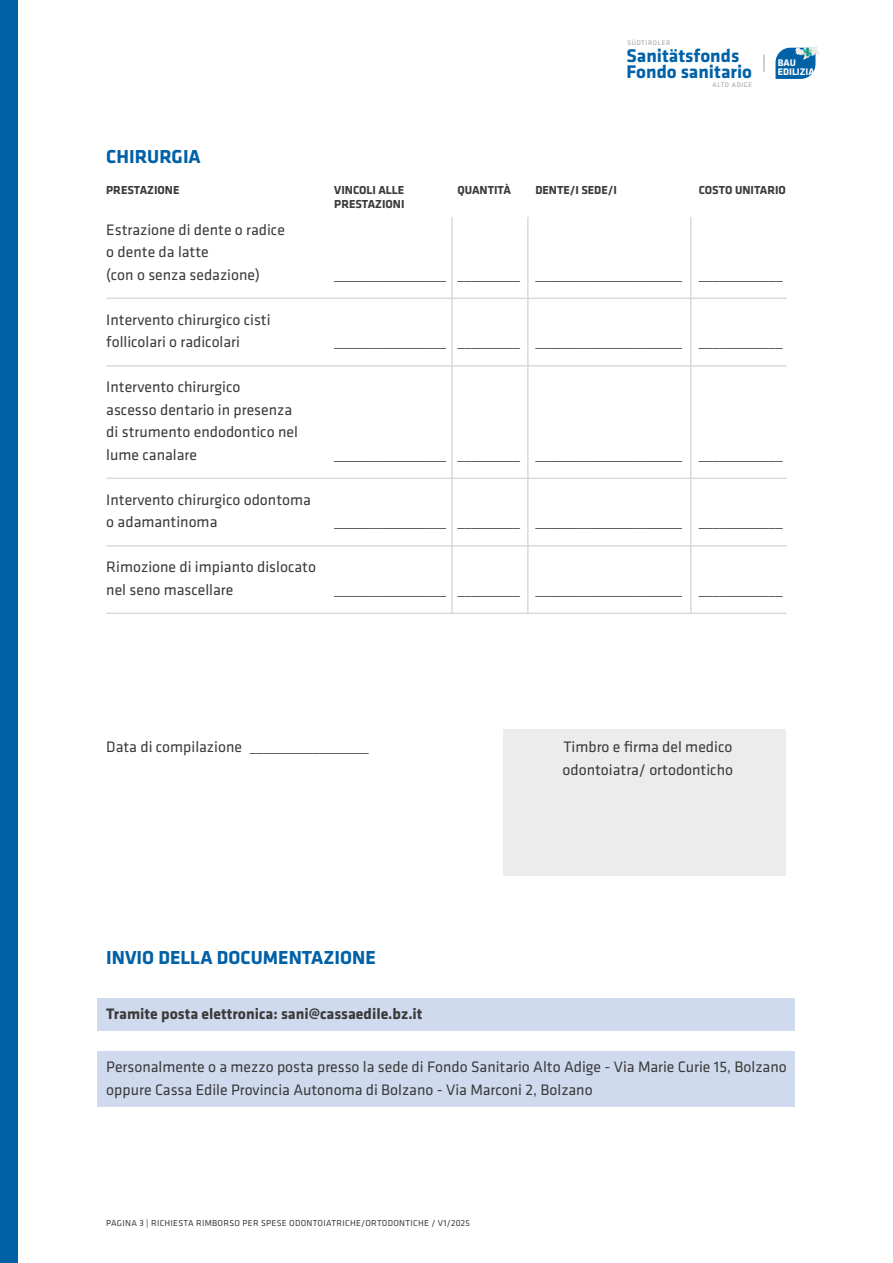
<style>
.page{position:relative;width:893px;height:1263px;background:#fff}
.page>*{position:absolute;margin:0;border:0;box-sizing:border-box;transform-origin:0 0}
.t1{font:700 19.5px "Klavika";color:#0061a7}
.t2{font:700 19.05px/16.5px "Klavika";color:#0061a7}
.t3{font:15.75px/22.5px "Klavika";color:#3b3b3a}
.t4{font:700 15.75px "Klavika";color:#3b3b3a}
.t5{font:700 12px "Klavika";color:#3b3b3a}
.t6{font:700 9.9px "Klavika";color:#fff}
.t7{font:9px "Klavika";letter-spacing:.03em;color:#3b3b3a}
.t8{font:6.75px "Klavika";letter-spacing:.1em;color:#9c9d9d}
</style>
<div class="page">
<div style="left:0;top:0;width:17px;height:1263px;background:#0061a7"></div>
<svg style="left:775px;top:46px;width:45px;height:33px"></svg>
<svg style="left:764px;top:55px;width:1px;height:17px"></svg>
<div style="left:503px;top:730px;width:283px;height:146px;background:#ececed"></div>
<div style="left:98px;top:998px;width:697px;height:33px;background:#d0daee"></div>
<div style="left:98px;top:1052px;width:697px;height:55px;background:#d0daee"></div>
<hr style="left:106px;top:298px;width:681px;height:1px;background:#dadada">
<hr style="left:106px;top:365px;width:681px;height:2px;background:#dadada">
<hr style="left:106px;top:478px;width:681px;height:1px;background:#dadada">
<hr style="left:106px;top:545px;width:681px;height:2px;background:#dadada">
<hr style="left:106px;top:613px;width:681px;height:1px;background:#dadada">
<hr style="left:451px;top:217px;width:2px;height:396px;background:#dadada">
<hr style="left:527px;top:217px;width:2px;height:396px;background:#dadada">
<hr style="left:690px;top:217px;width:1px;height:396px;background:#dadada">
<p class="t8" style="left:627px;top:38px;width:45px">SÜDTIROLER</p>
<p class="t2" style="left:626px;top:47px;width:127px">Sanitätsfonds<br>Fondo sanitario</p>
<p class="t8" style="left:712px;top:80px;width:41px">ALTO ADIGE</p>
<p class="t6" style="left:778px;top:57px;width:19px">BAU</p>
<p class="t6" style="left:778px;top:66px;width:38px">EDILIZIA</p>
<p class="t1" style="left:106px;top:146px;width:96px">CHIRURGIA</p>
<p class="t5" style="left:106px;top:184px;width:75px">PRESTAZIONE</p>
<p class="t5" style="left:334px;top:184px;width:72px">VINCOLI ALLE</p>
<p class="t5" style="left:457px;top:184px;width:55px">QUANTITÀ</p>
<p class="t5" style="left:535px;top:184px;width:83px">DENTE/I SEDE/I</p>
<p class="t5" style="left:699px;top:184px;width:89px">COSTO UNITARIO</p>
<p class="t5" style="left:334px;top:197px;width:72px">PRESTAZIONI</p>
<p class="t3" style="left:106px;top:218px;width:180px">Estrazione di dente o radice o dente da latte<br>(con o senza sedazione)</p>
<p class="t3" style="left:334px;top:263px;width:450px">________________ _________ _____________________ ____________</p>
<p class="t3" style="left:106px;top:308px;width:166px">Intervento chirurgico cisti follicolari o radicolari</p>
<p class="t3" style="left:334px;top:330px;width:450px">________________ _________ _____________________ ____________</p>
<p class="t3" style="left:106px;top:375px;width:193px">Intervento chirurgico<br>ascesso dentario in presenza di strumento endodontico nel lume canalare</p>
<p class="t3" style="left:334px;top:443px;width:450px">________________ _________ _____________________ ____________</p>
<p class="t3" style="left:106px;top:488px;width:206px">Intervento chirurgico odontoma o adamantinoma</p>
<p class="t3" style="left:334px;top:510px;width:450px">________________ _________ _____________________ ____________</p>
<p class="t3" style="left:106px;top:555px;width:211px">Rimozione di impianto dislocato nel seno mascellare</p>
<p class="t3" style="left:334px;top:578px;width:450px">________________ _________ _____________________ ____________</p>
<p class="t3" style="left:106px;top:735px;width:264px">Data di compilazione _________________</p>
<p class="t3" style="left:563px;top:735px;width:172px">Timbro e firma del medico odontoiatra/ ortodonticho</p>
<p class="t1" style="left:106px;top:946px;width:271px">INVIO DELLA DOCUMENTAZIONE</p>
<p class="t4" style="left:106px;top:1005px;width:318px">Tramite posta elettronica: sani@cassaedile.bz.it</p>
<p class="t3" style="left:106px;top:1055px;width:682px">Personalmente o a mezzo posta presso la sede di Fondo Sanitario Alto Adige - Via Marie Curie 15, Bolzano oppure Cassa Edile Provincia Autonoma di Bolzano - Via Marconi 2, Bolzano</p>
<p class="t7" style="left:106px;top:1217px;width:365px">PAGINA 3 | RICHIESTA RIMBORSO PER SPESE ODONTOIATRICHE/ORTODONTICHE / V1/2025</p>
</div>
